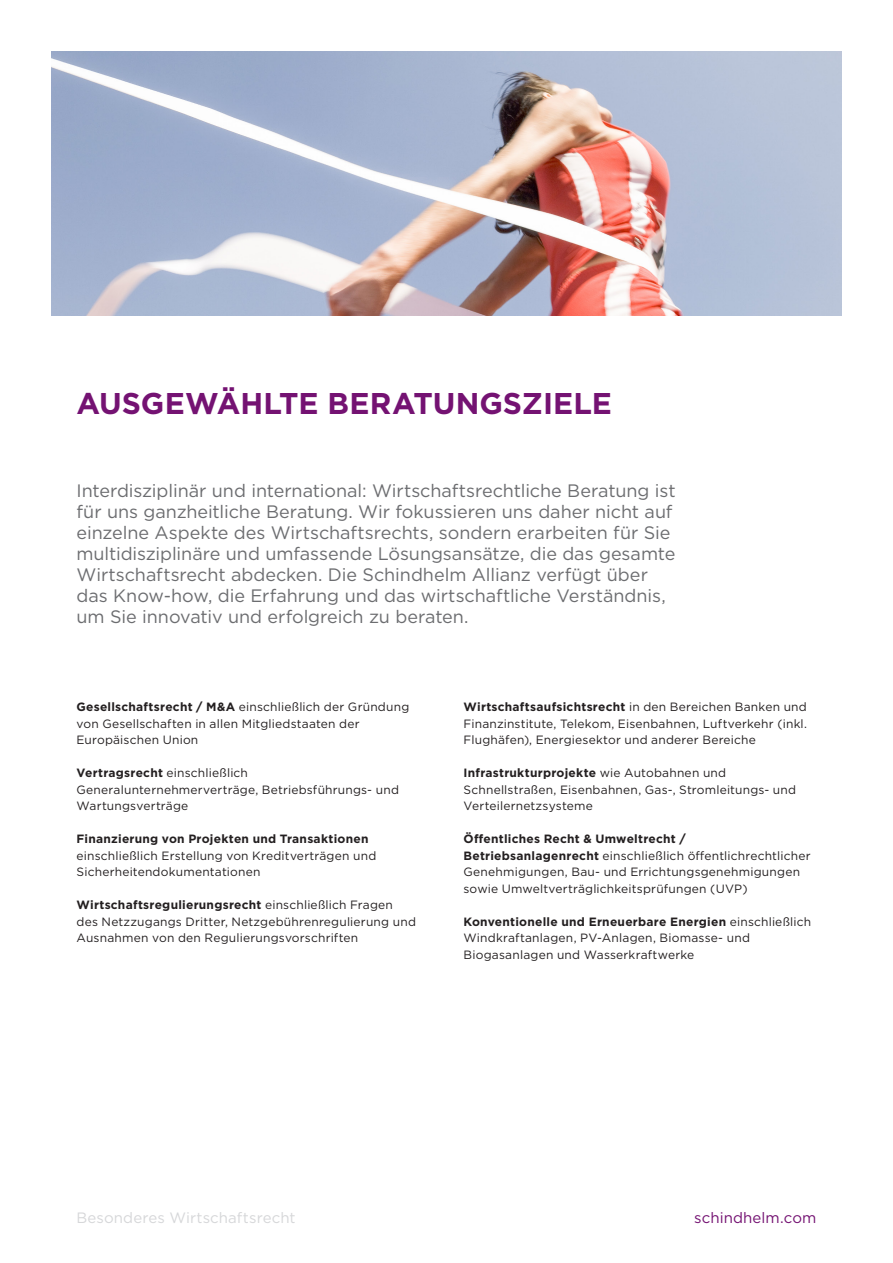
<style>
.page{position:relative;width:893px;height:1263px;background:#fff}
.page>*{position:absolute;margin:0;border:0;box-sizing:border-box;transform-origin:0 0}
._2022_Überschrift{font:700 30px "Gotham";color:#741272}
.Überschrift{font:18px/21px "Gotham";letter-spacing:-.005em;color:#6c6d70}
._2022_BF_Fußnote{font:15px "Gotham";letter-spacing:.005em;color:#d6d7d9}
.t1{font:15px "Gotham";letter-spacing:.005em;color:#741272}
.Text{font:12px/16.5px "Gotham";letter-spacing:.015em;color:#231f20}
.s1{font-weight:700}
</style>
<div class="page">
<img style="left:51px;top:51px;width:791px;height:264px">
<p class="_2022_Überschrift" style="left:77px;top:384px;width:537px">AUSGEWÄHLTE BERATUNGSZIELE</p>
<p class="Überschrift" style="left:77px;top:479px;width:601px">Interdisziplinär und international: Wirtschaftsrechtliche Beratung ist für uns ganzheitliche Beratung. Wir fokussieren uns daher nicht auf einzelne Aspekte des Wirtschaftsrechts, sondern erarbeiten für Sie multidisziplinäre und umfassende Lösungsansätze, die das gesamte Wirtschaftsrecht abdecken. Die Schindhelm Allianz verfügt über das Know-how, die Erfahrung und das wirtschaftliche Verständnis, um Sie innovativ und erfolgreich zu beraten.</p>
<p class="Text" style="left:77px;top:698px;width:334px"><span class="s1">Gesellschaftsrecht / M&amp;A</span> einschließlich der Gründung von Gesellschaften in allen Mitgliedstaaten der<br>Europäischen Union</p>
<p class="Text" style="left:77px;top:764px;width:324px"><span class="s1">Vertragsrecht</span> einschließlich<br>Generalunternehmerverträge, Betriebsführungs- und<br>Wartungsverträge</p>
<p class="Text" style="left:77px;top:830px;width:301px"><span class="s1">Finanzierung von Projekten und Transaktionen </span>einschließlich Erstellung von Kreditverträgen und<br>Sicherheitendokumentationen</p>
<p class="Text" style="left:77px;top:896px;width:341px"><span class="s1">Wirtschaftsregulierungsrecht</span> einschließlich Fragen des Netzzugangs Dritter, Netzgebührenregulierung und<br>Ausnahmen von den Regulierungsvorschriften</p>
<p class="Text" style="left:463px;top:698px;width:345px;text-align:justify"><span class="s1">Wirtschaftsaufsichtsrecht</span> in den Bereichen Banken und Finanzinstitute, Telekom, Eisenbahnen, Luftverkehr (inkl.<br>Flughäfen), Energiesektor und anderer Bereiche</p>
<p class="Text" style="left:463px;top:764px;width:334px"><span class="s1">Infrastrukturprojekte</span> wie Autobahnen und<br>Schnellstraßen, Eisenbahnen, Gas-, Stromleitungs- und<br>Verteilernetzsysteme</p>
<p class="Text" style="left:463px;top:830px;width:349px"><span class="s1">Öffentliches Recht &amp; Umweltrecht / Betriebsanlagenrecht</span> einschließlich öffentlichrechtlicher Genehmigungen, Bau- und Errichtungsgenehmigungen sowie Umweltverträglichkeitsprüfungen (UVP)</p>
<p class="Text" style="left:463px;top:913px;width:349px"><span class="s1">Konventionelle und Erneuerbare Energien</span> einschließlich<br>Windkraftanlagen, PV-Anlagen, Biomasse- und<br>Biogasanlagen und Wasserkraftwerke</p>
<p class="_2022_BF_Fußnote" style="left:77px;top:1208px;width:221px">Besonderes Wirtschaftsrecht</p>
<p class="t1" style="left:694px;top:1208px;width:124px">schindhelm.com</p>
</div>
